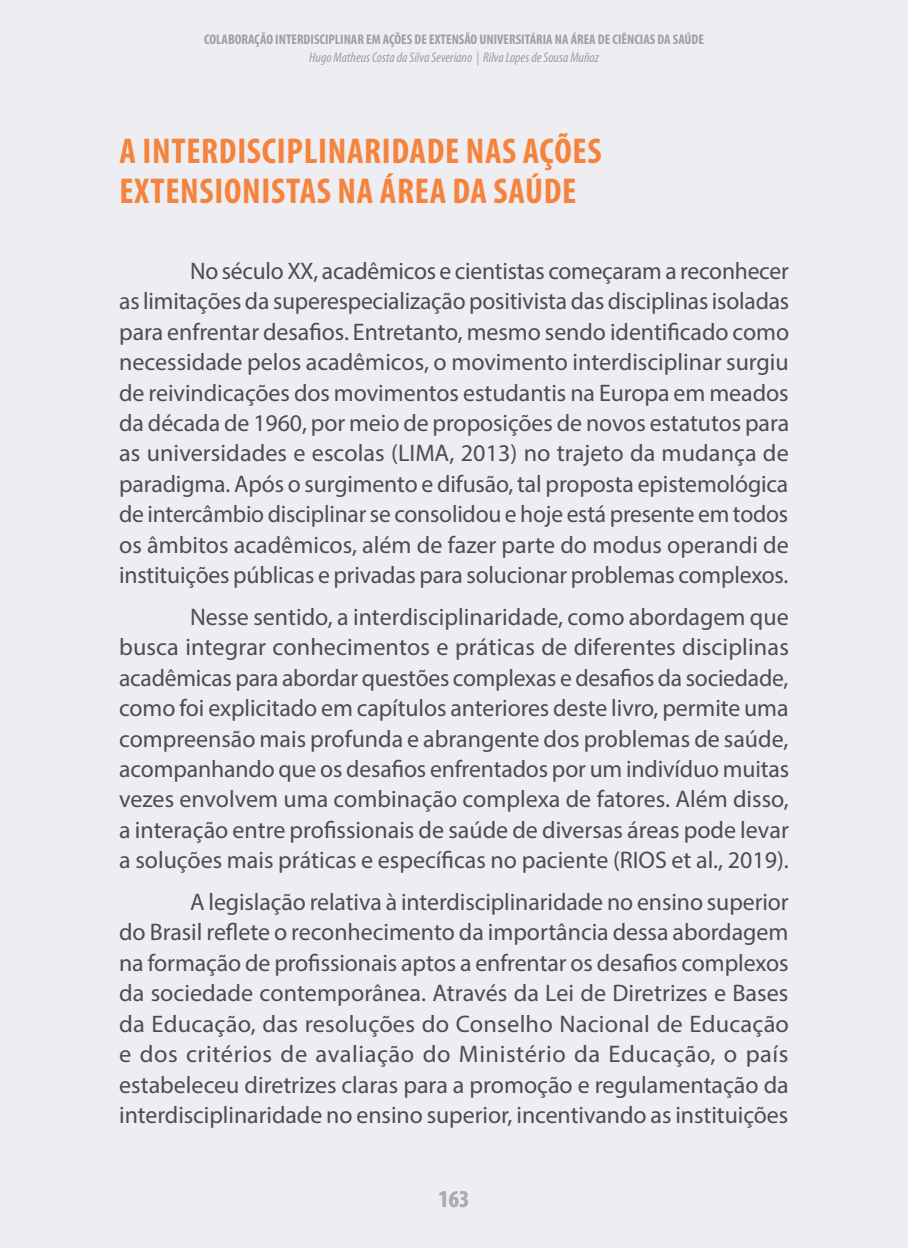
<style>
.page{position:relative;width:908px;height:1248px;background:#fff}
.page>*{position:absolute;margin:0;border:0;box-sizing:border-box;transform-origin:0 0}
.t1{font:700 condensed 36px/40px "Myriad Pro";letter-spacing:.02em;color:#f5833c}
.t2{font:24px/30.4px "Myriad Pro";letter-spacing:-.005em;color:#4d4d4f;text-align:justify}
.t3{font:700 condensed 24px "Myriad Pro";color:#abadaf}
.t4{font:700 condensed 14px "Myriad Pro";color:#9d9fa2}
.t5{font:italic condensed 14px "Myriad Pro";color:#9d9fa2}
</style>
<div class="page">
<div style="left:0;top:0;width:907px;height:1247px;background:#ededf2"></div>
<p class="t4" style="left:204px;top:31px;width:501px">COLABORAÇÃO INTERDISCIPLINAR EM AÇÕES DE EXTENSÃO UNIVERSITÁRIA NA ÁREA DE CIÊNCIAS DA SAÚDE</p>
<p class="t5" style="left:309px;top:49px;width:291px">Hugo Matheus Costa da Silva Severiano | Rilva Lopes de Sousa Muñoz</p>
<h1 class="t1" style="left:119px;top:130px;width:483px">A INTERDISCIPLINARIDADE NAS AÇÕES<br>EXTENSIONISTAS NA ÁREA DA SAÚDE</h1>
<p class="t2" style="left:119px;top:255px;width:671px;text-indent:71px">No século XX, acadêmicos e cientistas começaram a reconhecer as limitações da superespecialização positivista das disciplinas isoladas para enfrentar desafios. Entretanto, mesmo sendo identificado como necessidade pelos acadêmicos, o movimento interdisciplinar surgiu de reivindicações dos movimentos estudantis na Europa em meados da década de 1960, por meio de proposições de novos estatutos para as universidades e escolas (LIMA, 2013) no trajeto da mudança de paradigma. Após o surgimento e difusão, tal proposta epistemológica de intercâmbio disciplinar se consolidou e hoje está presente em todos os âmbitos acadêmicos, além de fazer parte do modus operandi de instituições públicas e privadas para solucionar problemas complexos.</p>
<p class="t2" style="left:119px;top:601px;width:671px;text-indent:71px">Nesse sentido, a interdisciplinaridade, como abordagem que busca integrar conhecimentos e práticas de diferentes disciplinas acadêmicas para abordar questões complexas e desafios da sociedade, como foi explicitado em capítulos anteriores deste livro, permite uma compreensão mais profunda e abrangente dos problemas de saúde, acompanhando que os desafios enfrentados por um indivíduo muitas vezes envolvem uma combinação complexa de fatores. Além disso, a interação entre profissionais de saúde de diversas áreas pode levar a soluções mais práticas e específicas no paciente (RIOS et al., 2019).</p>
<p class="t2" style="left:119px;top:886px;width:671px;text-indent:71px">A legislação relativa à interdisciplinaridade no ensino superior do Brasil reflete o reconhecimento da importância dessa abordagem na formação de profissionais aptos a enfrentar os desafios complexos da sociedade contemporânea. Através da Lei de Diretrizes e Bases da Educação, das resoluções do Conselho Nacional de Educação e dos critérios de avaliação do Ministério da Educação, o país estabeleceu diretrizes claras para a promoção e regulamentação da interdisciplinaridade no ensino superior, incentivando as instituições</p>
<p class="t3" style="left:438px;top:1183px;width:32px">163</p>
</div>
